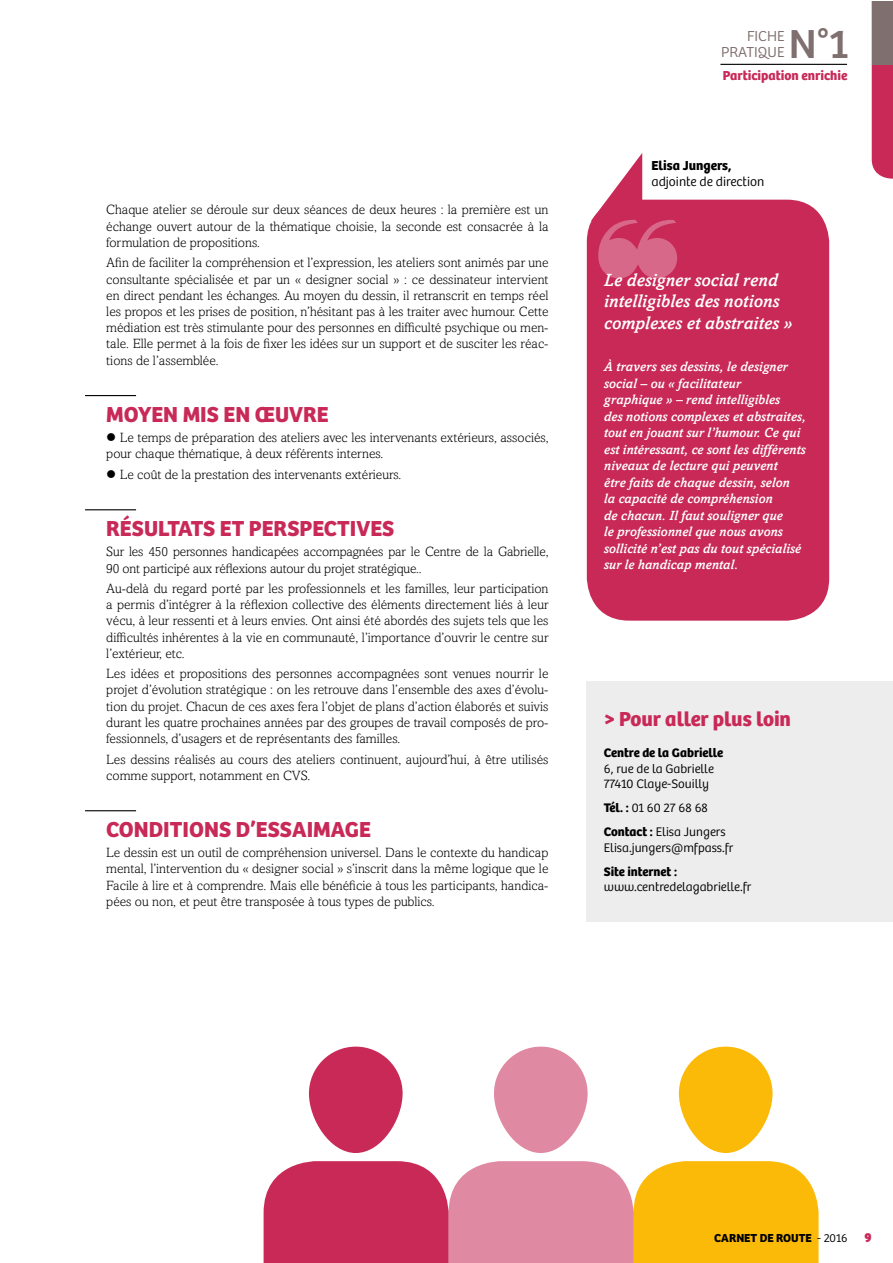
<style>
.page{position:relative;width:893px;height:1263px;background:#fff}
.page>*{position:absolute;margin:0;border:0;box-sizing:border-box;transform-origin:0 0}
.t1{font:42px "Bree";color:#7f6f6e}
.t2{font:700 22.5px "Bree";color:#c82957}
.t3{font:700 21px "Bree";color:#c82957}
.t4{font:italic 500 18px/21.6px "Amasis";color:#fff}
.t5{font:300 15px/16.5px "Bree";color:#7f6f6e;text-align:right}
.t6{font:300 13.5px/16.2px "Amasis";color:#000;text-align:justify}
.t7{font:italic 500 13.5px/16.5px "Amasis";color:#fff}
.t8{font:700 13.5px "Bree";color:#c82957}
.t9{font:300 13.5px "Bree";color:#000}
.t10{font:700 13.5px "Bree";color:#000}
.t11{font:800 13.5px "Bree";color:#c82957}
.t12{font:300 12.9px/15.5px "Bree";color:#000}
.t13{font:700 12.9px "Bree";color:#000}
.t14{font:700 12px "Bree";color:#000}
.s1{font-weight:700}
.s2{font-weight:300}
</style>
<div class="page">
<div style="left:872px;top:64px;width:20px;height:115px;background:#c82957"></div>
<div style="left:872px;top:1px;width:20px;height:63px;background:#7f6f6e"></div>
<div style="left:679px;top:1046px;width:93px;height:107px;background:#fbba07;border-radius:47px"></div>
<svg style="left:494px;top:1046px;width:94px;height:107px;background:#e190a7"></svg>
<div style="left:309px;top:1046px;width:94px;height:107px;background:#c82957;border-radius:47px"></div>
<svg style="left:264px;top:1161px;width:555px;height:102px;background:#e2815f"></svg>
<hr style="left:720px;top:64px;width:127px;height:1px;background:#000">
<div style="left:587px;top:200px;width:242px;height:421px;background:#c82957;border-radius:43px"></div>
<svg style="left:591px;top:153px;width:86px;height:125px"></svg>
<div style="left:587px;top:681px;width:305px;height:240px;background:#ededed"></div>
<hr style="left:85px;top:395px;width:51px;height:1px;background:#000">
<hr style="left:85px;top:509px;width:51px;height:1px;background:#000">
<hr style="left:85px;top:810px;width:51px;height:1px;background:#000">
<p class="t6" style="left:106px;top:202px;width:444px">Chaque atelier se déroule sur deux séances de deux heures : la première est un échange ouvert autour de la thématique choisie, la seconde est consacrée à la formulation de propositions.</p>
<p class="t6" style="left:106px;top:255px;width:444px">Afin de faciliter la compréhension et l’expression, les ateliers sont animés par une consultante spécialisée et par un « designer social » : ce dessinateur intervient en direct pendant les échanges. Au moyen du dessin, il retranscrit en temps réel les propos et les prises de position, n’hésitant pas à les traiter avec humour. Cette médiation est très stimulante pour des personnes en difficulté psychique ou men&shy;tale. Elle permet à la fois de fixer les idées sur un support et de susciter les réac&shy;tions de l’assemblée.</p>
<h2 class="t2" style="left:106px;top:401px;width:224px">MOYEN MIS EN ŒUVRE</h2>
<p class="t6" style="left:106px;top:429px;width:444px;text-indent:14px">Le temps de préparation des ateliers avec les intervenants extérieurs, associés, pour chaque thématique, à deux référents internes.</p>
<p class="t6" style="left:120px;top:466px;width:283px">Le coût de la prestation des intervenants extérieurs.</p>
<h2 class="t2" style="left:106px;top:515px;width:290px">RÉSULTATS ET PERSPECTIVES</h2>
<p class="t6" style="left:106px;top:544px;width:444px">Sur les 450 personnes handicapées accompagnées par le Centre de la Gabrielle,<br>90 ont participé aux réflexions autour du projet stratégique..</p>
<p class="t6" style="left:106px;top:580px;width:444px">Au-delà du regard porté par les professionnels et les familles, leur participation a permis d’intégrer à la réflexion collective des éléments directement liés à leur vécu, à leur ressenti et à leurs envies. Ont ainsi été abordés des sujets tels que les difficultés inhérentes à la vie en communauté, l’importance d’ouvrir le centre sur l’extérieur, etc.</p>
<p class="t6" style="left:106px;top:666px;width:444px">Les idées et propositions des personnes accompagnées sont venues nourrir le projet d’évolution stratégique : on les retrouve dans l’ensemble des axes d’évolu&shy;tion du projet. Chacun de ces axes fera l’objet de plans d’action élaborés et suivis durant les quatre prochaines années par des groupes de travail composés de pro&shy;fessionnels, d’usagers et de représentants des familles.</p>
<p class="t6" style="left:106px;top:751px;width:444px">Les dessins réalisés au cours des ateliers continuent, aujourd’hui, à être utilisés comme support, notamment en CVS.</p>
<h2 class="t2" style="left:106px;top:816px;width:266px">CONDITIONS D’ESSAIMAGE</h2>
<p class="t6" style="left:106px;top:845px;width:444px">Le dessin est un outil de compréhension universel. Dans le contexte du handicap mental, l’intervention du « designer social » s’inscrit dans la même logique que le Facile à lire et à comprendre. Mais elle bénéficie à tous les participants, handica&shy;pées ou non, et peut être transposée à tous types de publics.</p>
<h1 class="t1" style="left:789px;top:19px;width:61px">N°1</h1>
<p class="t5" style="left:721px;top:28px;width:65px">FICHE<br>PRATIQUE</p>
<p class="t8" style="left:723px;top:67px;width:126px">Participation enrichie</p>
<p class="t10" style="left:651px;top:157px;width:81px">Elisa Jungers,</p>
<p class="t9" style="left:651px;top:174px;width:114px">adjointe de direction</p>
<h3 class="t4" style="left:604px;top:269px;width:190px">Le designer social rend intelligibles des notions complexes et abstraites »</h3>
<p class="t7" style="left:604px;top:358px;width:203px">À travers ses dessins, le designer social – ou « facilitateur<br>graphique » – rend intelligibles<br>des notions complexes et abstraites, tout en jouant sur l’humour. Ce qui est intéressant, ce sont les différents niveaux de lecture qui peuvent<br>être faits de chaque dessin, selon<br>la capacité de compréhension<br>de chacun. Il faut souligner que<br>le professionnel que nous avons sollicité n’est pas du tout spécialisé sur le handicap mental.</p>
<h3 class="t3" style="left:604px;top:706px;width:189px">&gt; Pour aller plus loin</h3>
<p class="t13" style="left:604px;top:745px;width:121px">Centre de la Gabrielle</p>
<p class="t12" style="left:604px;top:761px;width:112px">6, rue de la Gabrielle<br>77410 Claye-Souilly</p>
<p class="t12" style="left:604px;top:796px;width:123px;line-height:24px"><span class="s1">Tél. :</span> 01 60 27 68 68<br><span class="s1">Contact :</span> Elisa Jungers</p>
<p class="t12" style="left:604px;top:840px;width:131px">Elisa.jungers@mfpass.fr</p>
<p class="t13" style="left:604px;top:864px;width:75px">Site internet :</p>
<p class="t12" style="left:604px;top:879px;width:149px">www.centredelagabrielle.fr</p>
<p class="t14" style="left:714px;top:1230px;width:135px">CARNET DE ROUTE <span class="s2">- 2016</span></p>
<p class="t11" style="left:864px;top:1229px;width:9px">9</p>
</div>
